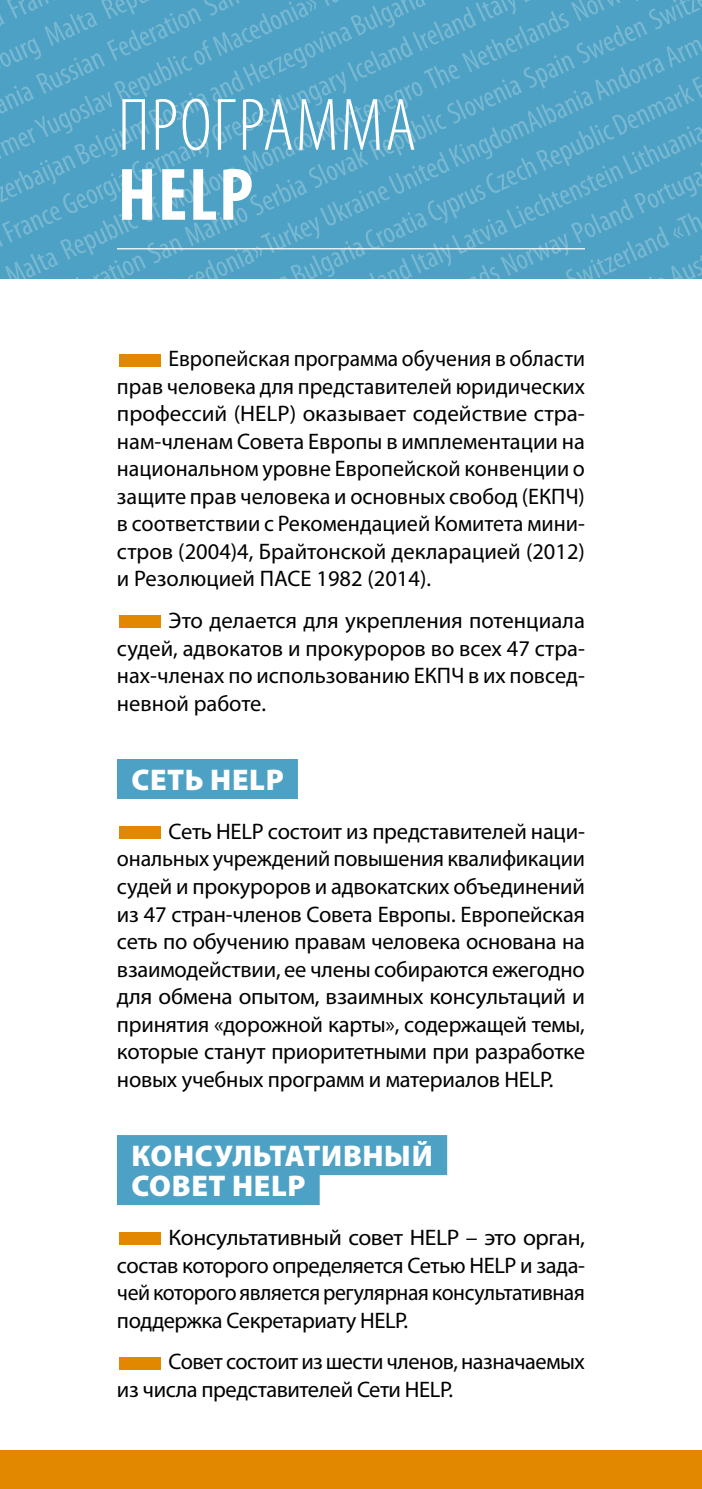
<style>
.page{position:relative;width:702px;height:1489px;background:#fff}
.page>*{position:absolute;margin:0;border:0;box-sizing:border-box;transform-origin:0 0}
.t1{font:300 condensed 75px "Myriad Pro";letter-spacing:.02em;color:#fff}
.t2{font:700 condensed 75px "Myriad Pro";color:#fff}
.t3{font:900 30px/30px "Myriad Pro";letter-spacing:.02em;color:#fff}
.t4{font:22.5px/27.5px "Myriad Pro";letter-spacing:-.01em;color:#000;text-align:justify}
.t5{font:22.5px/27.5px "Myriad Pro";letter-spacing:-.01em;color:#000;text-align:justify;scale:.96 1}
.t6{font:22.5px/27.5px "Myriad Pro";letter-spacing:-.01em;color:#000;text-align:justify;scale:1.05 1}
.s1{color:#e18800}
</style>
<div class="page">
<svg style="left:0;top:0;width:702px;height:22px;background:#53a4c6"></svg>
<svg style="left:0;top:22px;width:702px;height:36px;background:#53a4c6"></svg>
<svg style="left:0;top:58px;width:702px;height:41px;background:#53a4c6"></svg>
<svg style="left:0;top:99px;width:702px;height:32px;background:#53a4c6"></svg>
<svg style="left:0;top:131px;width:702px;height:38px;background:#53a4c6"></svg>
<svg style="left:0;top:169px;width:702px;height:35px;background:#53a4c6"></svg>
<svg style="left:0;top:204px;width:702px;height:36px;background:#53a4c5"></svg>
<svg style="left:0;top:240px;width:702px;height:37px;background:#54a4c6"></svg>
<svg style="left:0;top:277px;width:702px;height:2px"></svg>
<div style="left:0;top:1449px;width:702px;height:39px;background:#e18800"></div>
<div style="left:117px;top:759px;width:181px;height:40px;background:#4da1c4"></div>
<div style="left:117px;top:1134px;width:330px;height:40px;background:#4da1c4"></div>
<div style="left:117px;top:1164px;width:203px;height:40px;background:#4da1c4"></div>
<hr style="left:117px;top:248px;width:468px;height:1px;background:#fff">
<h1 class="t1" style="left:118px;top:81px;width:300px">ПРОГРАММА</h1>
<h1 class="t2" style="left:118px;top:148px;width:137px">HELP</h1>
<p class="t5" style="left:117px;top:344px;width:489px"><span class="s1">■</span>Европейская программа обучения в области прав человека для представителей юридических профессий (HELP) оказывает содействие стра&shy;нам-членам Совета Европы в имплементации на национальном уровне Европейской конвенции о защите прав человека и основных свобод (ЕКПЧ) в соответствии с Рекомендацией Комитета мини&shy;стров (2004)4, Брайтонской декларацией (2012) и Резолюцией ПАСЕ 1982 (2014).</p>
<p class="t4" style="left:117px;top:606px;width:469px"><span class="s1">■</span>Это делается для укрепления потенциала судей, адвокатов и прокуроров во всех 47 стра&shy;нах-членах по использованию ЕКПЧ в их повсед&shy;невной работе.</p>
<h2 class="t3" style="left:131px;top:763px;width:154px">СЕТЬ HELP</h2>
<p class="t4" style="left:117px;top:817px;width:469px"><span class="s1">■</span>Сеть HELP состоит из представителей наци&shy;ональных учреждений повышения квалификации судей и прокуроров и адвокатских объединений из 47 стран-членов Совета Европы. Европейская сеть по обучению правам человека основана на взаимодействии, ее члены собираются ежегодно для обмена опытом, взаимных консультаций и принятия «дорожной карты», содержащей темы, которые станут приоритетными при разработке новых учебных программ и материалов HELP.</p>
<h2 class="t3" style="left:131px;top:1139px;width:303px">КОНСУЛЬТАТИВНЫЙ<br>СОВЕТ HELP</h2>
<p class="t6" style="left:117px;top:1223px;width:447px"><span class="s1">■</span>Консультативный совет HELP – это орган, состав которого определяется Сетью HELP и зада&shy;чей которого является регулярная консультативная поддержка Секретариату HELP.</p>
<p class="t4" style="left:117px;top:1347px;width:469px"><span class="s1">■</span>Совет состоит из шести членов, назначаемых из числа представителей Сети HELP.</p>
</div>
